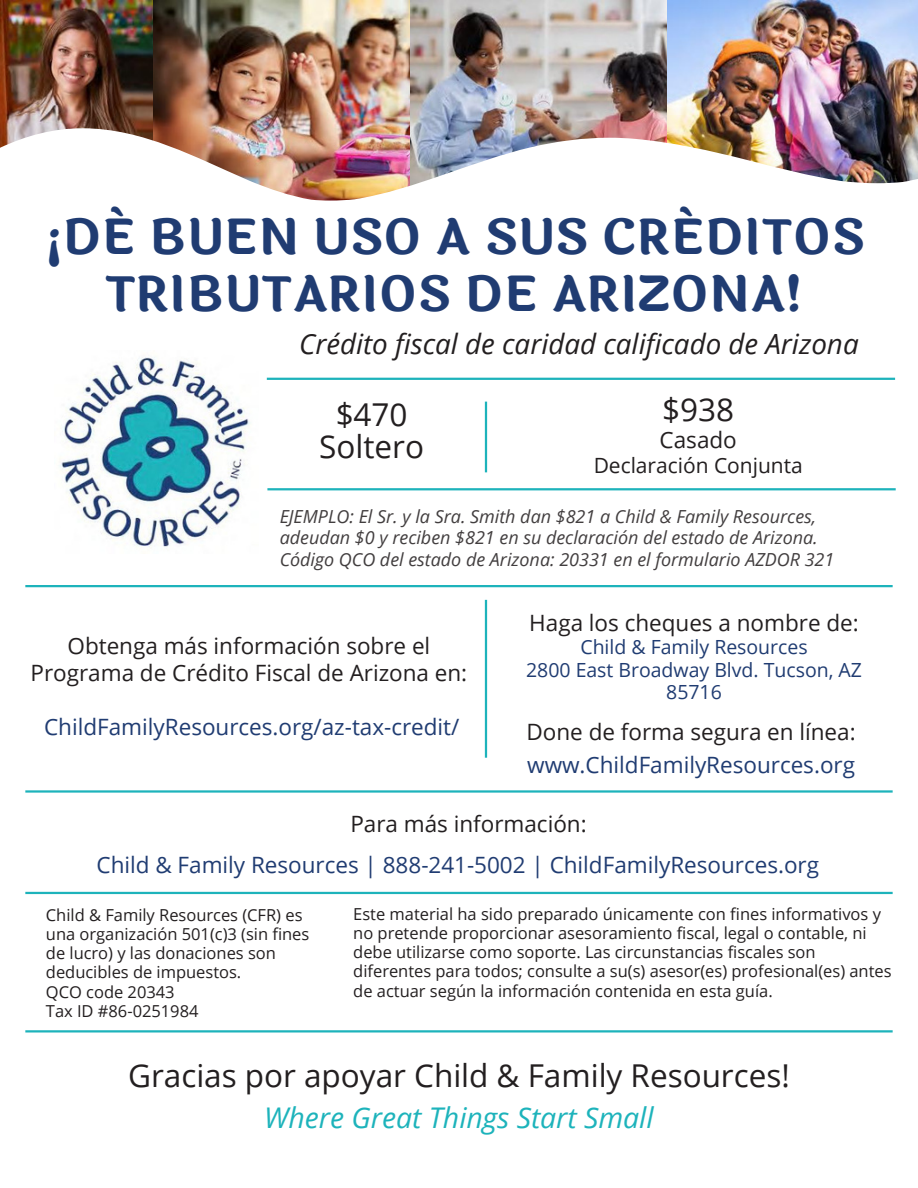
<style>
.page{position:relative;width:918px;height:1188px;background:#fff}
.page>*{position:absolute;margin:0;border:0;box-sizing:border-box;transform-origin:0 0}
.t1{font:700 48.3px/57.2px "Laila";color:#203c72;text-align:center}
.t2{font:31.5px/31.5px "Open Sans";color:#231f20;text-align:center}
.t3{font:italic 28.5px "Open Sans";color:#1db3bb}
.t4{font:italic 27.9px "Open Sans";color:#231f20}
.t5{font:22.5px/33.8px "Open Sans";color:#203c72}
.t6{font:22.5px/27px "Open Sans";color:#231f20;text-align:center}
.t7{font:21px "Open Sans";color:#231f20}
.t8{font:19.5px/22.5px "Open Sans";color:#203c72;text-align:center}
.t9{font:italic 18px/21.3px "Open Sans";color:#423e3f}
.t10{font:16.5px/19.2px "Open Sans";color:#231f20}
.s1{color:#231f20}
</style>
<div class="page">
<img style="left:0;top:0;width:154px;height:128px">
<img style="left:154px;top:0;width:257px;height:128px">
<img style="left:411px;top:0;width:257px;height:128px">
<img style="left:668px;top:0;width:250px;height:128px">
<img style="left:0;top:128px;width:918px;height:73px">
<img style="left:59px;top:357px;width:191px;height:190px">
<hr style="left:485px;top:402px;width:2px;height:70px;background:#1db3bb">
<hr style="left:267px;top:378px;width:628px;height:2px;background:#1db3bb">
<hr style="left:267px;top:488px;width:629px;height:2px;background:#1db3bb">
<hr style="left:25px;top:585px;width:868px;height:2px;background:#1db3bb">
<hr style="left:25px;top:790px;width:868px;height:3px;background:#1db3bb">
<hr style="left:25px;top:892px;width:868px;height:2px;background:#1db3bb">
<hr style="left:25px;top:1030px;width:868px;height:3px;background:#1db3bb">
<hr style="left:485px;top:600px;width:2px;height:158px;background:#1db3bb">
<p class="t1" style="left:46px;top:210px;width:821px">¡DÉ BUEN USO A SUS CRÉDITOS<br>TRIBUTARIOS DE ARIZONA!</p>
<h4 class="t4" style="left:299px;top:324px;width:561px">Crédito fiscal de caridad calificado de Arizona</h4>
<p class="t2" style="left:319px;top:398px;width:106px">$470<br>Soltero</p>
<h2 class="t2" style="left:662px;top:393px;width:73px">$938</h2>
<h2 class="t6" style="left:660px;top:426px;width:79px">Casado</h2>
<h2 class="t7" style="left:594px;top:451px;width:211px">Declaración Conjunta</h2>
<p class="t9" style="left:280px;top:505px;width:556px">EJEMPLO: El Sr. y la Sra. Smith dan $821 a Child &amp; Family Resources, adeudan $0 y reciben $821 en su declaración del estado de Arizona.<br>Código QCO del estado de Arizona: 20331 en el formulario AZDOR 321</p>
<h3 class="t6" style="left:31px;top:631px;width:438px">Obtenga más información sobre el<br>Programa de Crédito Fiscal de Arizona en:</h3>
<p class="t5" style="left:44px;top:709px;width:417px">ChildFamilyResources.org/az-tax-credit/</p>
<p class="t6" style="left:529px;top:608px;width:331px">Haga los cheques a nombre de:</p>
<p class="t8" style="left:526px;top:635px;width:337px">Child &amp; Family Resources<br>2800 East Broadway Blvd. Tucson, AZ<br>85716</p>
<p class="t5" style="left:527px;top:714px;width:331px"><span class="s1">Done de forma segura en línea: </span>www.ChildFamilyResources.org</p>
<h4 class="t6" style="left:350px;top:810px;width:238px">Para más información:</h4>
<h2 class="t5" style="left:97px;top:847px;width:724px">Child &amp; Family Resources | 888-241-5002 | ChildFamilyResources.org</h2>
<h5 class="t10" style="left:46px;top:905px;width:265px">Child &amp; Family Resources (CFR) es una organización 501(c)3 (sin fines de lucro) y las donaciones son deducibles de impuestos.</h5>
<h4 class="t10" style="left:46px;top:982px;width:130px">QCO code 20343</h4>
<h4 class="t10" style="left:46px;top:1001px;width:154px">Tax ID #86-0251984</h4>
<h5 class="t10" style="left:353px;top:904px;width:540px">Este material ha sido preparado únicamente con fines informativos y no pretende proporcionar asesoramiento fiscal, legal o contable, ni debe utilizarse como soporte. Las circunstancias fiscales son diferentes para todos; consulte a su(s) asesor(es) profesional(es) antes de actuar según la información contenida en esta guía.</h5>
<h4 class="t2" style="left:128px;top:1059px;width:663px">Gracias por apoyar Child &amp; Family Resources!</h4>
<h4 class="t3" style="left:264px;top:1097px;width:391px">Where Great Things Start Small</h4>
</div>
